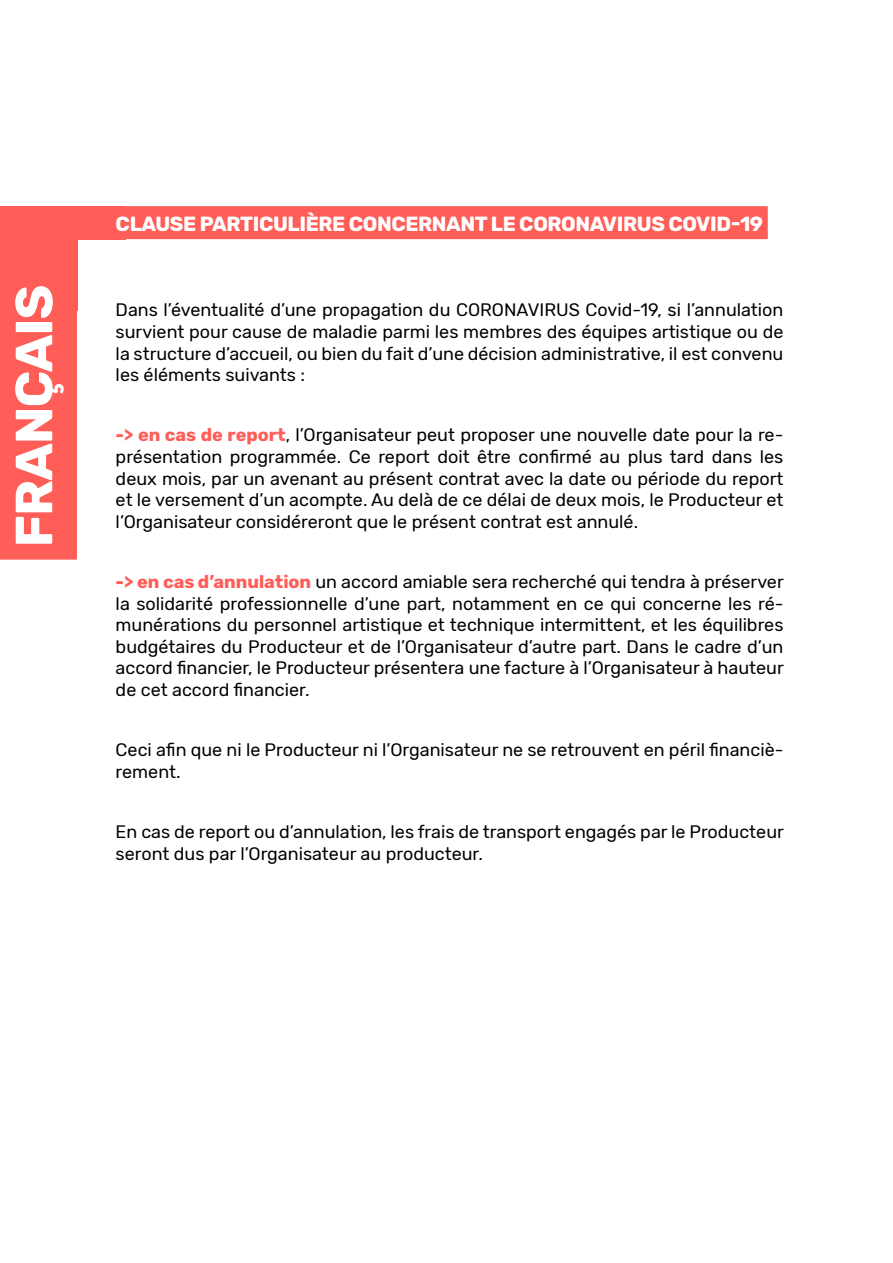
<style>
.page{position:relative;width:893px;height:1263px;background:#fff}
.page>*{position:absolute;margin:0;border:0;box-sizing:border-box;transform-origin:0 0}
.t1{font:700 52.2px "Rubik";color:#fff}
.t2{font:700 20.4px "Rubik";letter-spacing:-.02em;color:#fff}
.t3{font:18px/21.6px "Rubik";color:#000;text-align:justify}
.s1{font-weight:700;color:#ff5d57}
</style>
<div class="page">
<div style="left:0;top:212px;width:77px;height:99px;background:#ff5d57"></div>
<div style="left:0;top:206px;width:125px;height:33px;background:#ff5d57"></div>
<div style="left:111px;top:206px;width:657px;height:33px;background:#ff5d57"></div>
<div style="left:0;top:271px;width:77px;height:289px;background:#ff5d57"></div>
<h1 class="t1" style="left:4px;top:547px;width:262px;rotate:-90deg">Français</h1>
<p class="t2" style="left:116px;top:212px;width:433px">Clause particulière concernant le CORONA</p>
<p class="t2" style="left:603px;top:212px;width:27px">VIRUS</p>
<p class="t2" style="left:668px;top:212px;width:96px">Covid-19</p>
<p class="t3" style="left:116px;top:300px;width:669px">Dans l’éventualité d’une propagation du CORONAVIRUS Covid-19, si l’annulation survient pour cause de maladie parmi les membres des équipes artistique ou de la structure d’accueil, ou bien du fait d’une décision administrative, il est convenu les éléments suivants :</p>
<p class="t3" style="left:116px;top:425px;width:669px"><span class="s1">-&gt; en cas de report</span>, l’Organisateur peut proposer une nouvelle date pour la re&shy;présentation programmée. Ce report doit être confirmé au plus tard dans les deux mois, par un avenant au présent contrat avec la date ou période du report et le versement d’un acompte. Au delà de ce délai de deux mois, le Producteur et l’Organisateur considéreront que le présent contrat est annulé.</p>
<p class="t3" style="left:116px;top:571px;width:670px"><span class="s1">-&gt; en cas d’annulation</span> un accord amiable sera recherché qui tendra à préserver la solidarité professionnelle d’une part, notamment en ce qui concerne les ré&shy;munérations du personnel artistique et technique intermittent, et les équilibres budgétaires du Producteur et de l’Organisateur d’autre part. Dans le cadre d’un accord financier, le Producteur présentera une facture à l’Organisateur à hauteur de cet accord financier.</p>
<p class="t3" style="left:116px;top:740px;width:669px">Ceci afin que ni le Producteur ni l’Organisateur ne se retrouvent en péril financiè&shy;rement.</p>
<p class="t3" style="left:116px;top:821px;width:670px">En cas de report ou d’annulation, les frais de transport engagés par le Producteur seront dus par l’Organisateur au producteur.</p>
</div>
